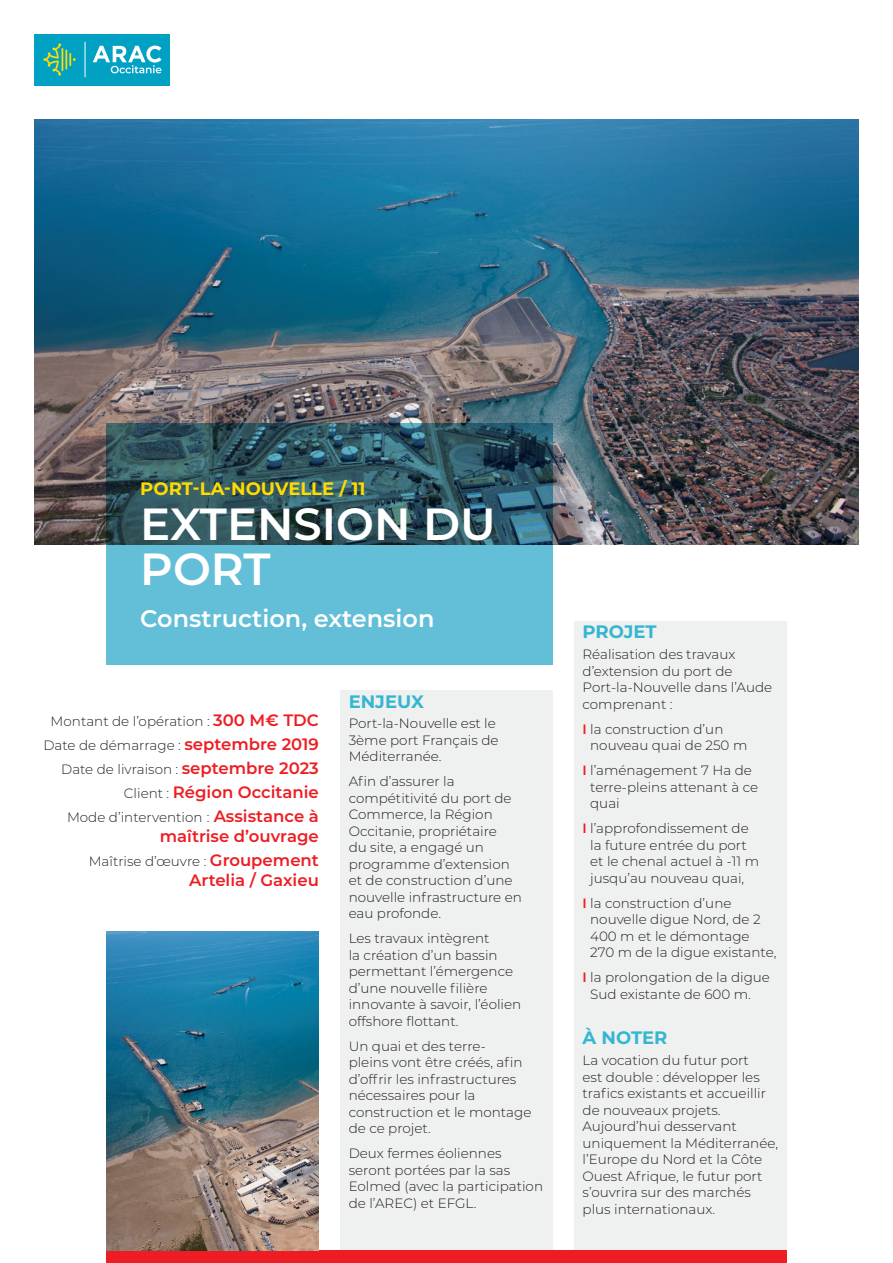
<style>
.page{position:relative;width:893px;height:1263px;background:#fff}
.page>*{position:absolute;margin:0;border:0;box-sizing:border-box;transform-origin:0 0}
.Ref-Nom{font:600 45px/45px "Montserrat";color:#fff}
.Ref-Nom-2{font:600 24px "Montserrat";color:#fff}
.Ref-Lieu{font:700 18px "Montserrat";color:#ffdc01}
.Titre{font:700 18px "Montserrat";color:#34b6d1}
.t1{font:600 16.5px "Montserrat";color:#ee1d23}
.Texte{font:300 13.5px/16.5px "Montserrat";color:#231f20}
.s1{font-weight:600;font-size:16.5px;color:#ee1d23}
.s2{font-weight:300;font-size:13.5px;color:#231f20}
.s3{font-weight:600;color:#ee1d23}
</style>
<div class="page">
<img style="left:34px;top:119px;width:825px;height:425px">
<svg style="left:106px;top:423px;width:447px;height:242px;background:#48899a"></svg>
<div style="left:340px;top:690px;width:213px;height:573px;background:#eff0f0"></div>
<div style="left:574px;top:621px;width:213px;height:629px;background:#eff0f0"></div>
<div style="left:106px;top:1250px;width:681px;height:13px;background:#ee1d23"></div>
<img style="left:106px;top:931px;width:213px;height:319px">
<div style="left:34px;top:34px;width:135px;height:51px;background:#00a1c3"></div>
<hr style="left:65px;top:50px;width:2px;height:20px;background:#ffdc01">
<svg style="left:69px;top:53px;width:7px;height:13px"></svg>
<svg style="left:43px;top:43px;width:20px;height:33px"></svg>
<svg style="left:93px;top:46px;width:68px;height:27px"></svg>
<hr style="left:85px;top:42px;width:1px;height:35px;background:#fff">
<p class="Ref-Lieu" style="left:140px;top:476px;width:227px">PORT-LA-NOUVELLE / 11</p>
<p class="Ref-Nom" style="left:140px;top:500px;width:357px">EXTENSION DU<br>PORT</p>
<p class="Ref-Nom-2" style="left:140px;top:601px;width:296px">Construction, extension</p>
<p class="Texte" style="left:51px;top:713px;width:270px">Montant de l’opération : <span class="s1">300 M€ TDC</span></p>
<p class="Texte" style="left:43px;top:737px;width:277px">Date de démarrage : <span class="s1">septembre 2019</span></p>
<p class="Texte" style="left:61px;top:761px;width:259px">Date de livraison : <span class="s1">septembre 2023</span></p>
<p class="t1" style="left:124px;top:781px;width:196px"><span class="s2">Client :</span> Région Occitanie</p>
<p class="Texte" style="left:67px;top:809px;width:253px">Mode d’intervention : <span class="s1">Assistance à</span></p>
<p class="t1" style="left:160px;top:825px;width:161px">maîtrise d’ouvrage</p>
<p class="Texte" style="left:89px;top:853px;width:232px">Maîtrise d’œuvre : <span class="s1">Groupement</span></p>
<p class="t1" style="left:189px;top:868px;width:131px">Artelia / Gaxieu</p>
<p class="Titre" style="left:349px;top:688px;width:77px">ENJEUX</p>
<p class="Texte" style="left:349px;top:715px;width:151px">Port-la-Nouvelle est le<br>3ème port Français de<br>Méditerranée.</p>
<p class="Texte" style="left:349px;top:773px;width:175px">Afin d’assurer la compétitivité du port de<br>Commerce, la Région<br>Occitanie, propriétaire<br>du site, a engagé un programme d’extension et de construction d’une nouvelle infrastructure en eau profonde.</p>
<p class="Texte" style="left:349px;top:930px;width:174px">Les travaux intègrent<br>la création d’un bassin permettant l’émergence d’une nouvelle filière innovante à savoir, l’éolien offshore flottant.</p>
<p class="Texte" style="left:349px;top:1037px;width:184px">Un quai et des terre-<br>pleins vont être créés, afin d’offrir les infrastructures nécessaires pour la construction et le montage de ce projet.</p>
<p class="Texte" style="left:349px;top:1145px;width:196px">Deux fermes éoliennes seront portées par la sas<br>Eolmed (avec la participation de l’AREC) et EFGL.</p>
<p class="Titre" style="left:583px;top:619px;width:76px">PROJET</p>
<p class="Texte" style="left:583px;top:645px;width:191px">Réalisation des travaux d’extension du port de<br>Port-la-Nouvelle dans l’Aude comprenant :</p>
<p class="Texte" style="left:590px;top:720px;width:159px;text-indent:-8px"><span class="s3">I</span> la construction d’un nouveau quai de 250 m</p>
<p class="Texte" style="left:590px;top:762px;width:169px;text-indent:-8px"><span class="s3">I</span> l’aménagement 7 Ha de terre-pleins attenant à ce quai</p>
<p class="Texte" style="left:590px;top:820px;width:170px;text-indent:-8px"><span class="s3">I</span> l’approfondissement de la future entrée du port et le chenal actuel à -11 m jusqu’au nouveau quai,</p>
<p class="Texte" style="left:590px;top:894px;width:188px;text-indent:-8px"><span class="s3">I</span> la construction d’une nouvelle digue Nord, de 2<br>400 m et le démontage<br>270 m de la digue existante,</p>
<p class="Texte" style="left:590px;top:969px;width:181px;text-indent:-8px"><span class="s3">I</span> la prolongation de la digue<br>Sud existante de 600 m.</p>
<p class="Titre" style="left:583px;top:1025px;width:86px">À NOTER</p>
<p class="Texte" style="left:583px;top:1052px;width:197px">La vocation du futur port<br>est double : développer les trafics existants et accueillir de nouveaux projets.<br>Aujourd’hui desservant uniquement la Méditerranée, l’Europe du Nord et la Côte<br>Ouest Afrique, le futur port s’ouvrira sur des marchés plus internationaux.</p>
</div>
